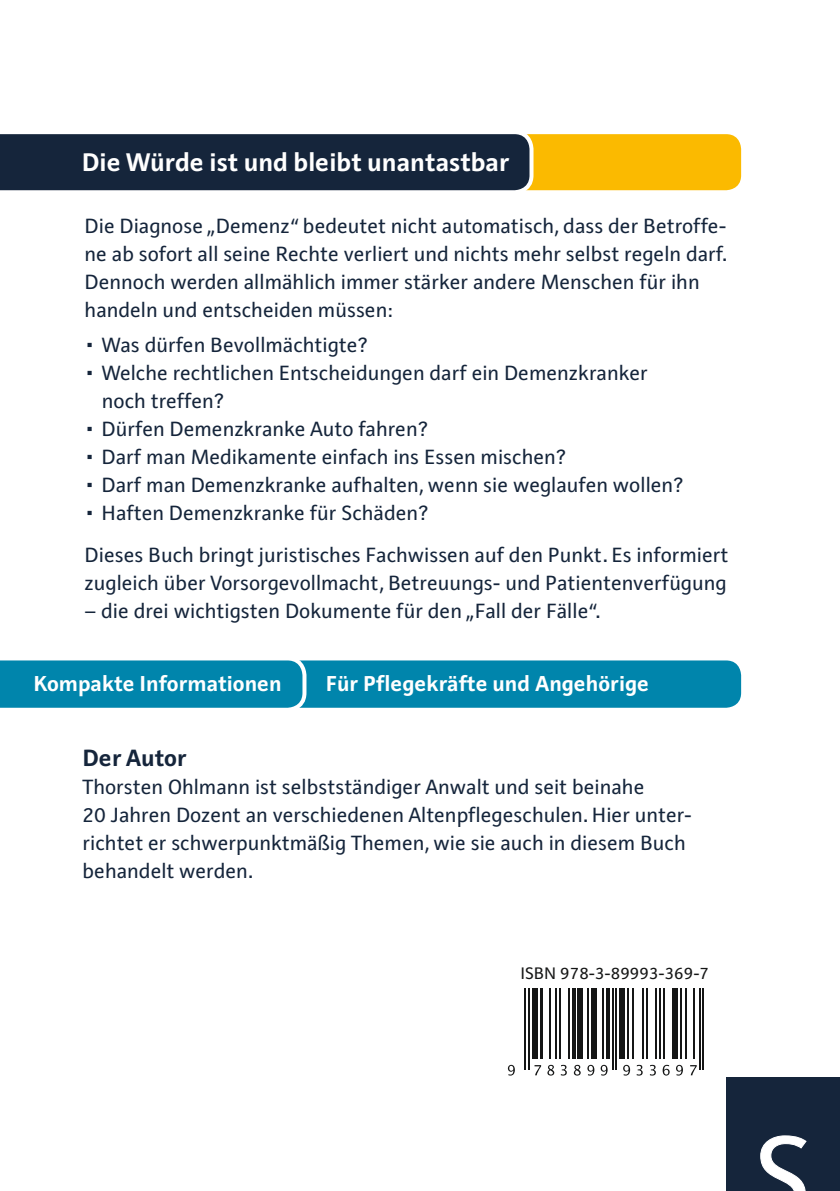
<style>
.page{position:relative;width:840px;height:1191px;background:#fff}
.page>*{position:absolute;margin:0;border:0;box-sizing:border-box;transform-origin:0 0}
.t1{font:700 26px "Raldo RE";color:#fff}
.t2{font:700 24px "Raldo RE";color:#15253b}
.t3{font:700 22px "Raldo RE";color:#fff}
.t4{font:21px/28px "Raldo RE";color:#15253b}
.t5{font:17px "Raldo RE";color:#151616}
</style>
<div class="page">
<div style="left:726px;top:1077px;width:113px;height:114px;background:#15253b"></div>
<div style="left:533px;top:134px;width:209px;height:57px;background:#fbba00"></div>
<div style="left:0;top:134px;width:533px;height:57px;background:#15253b"></div>
<div style="left:0;top:660px;width:742px;height:48px;background:#0085ac"></div>
<svg style="left:760px;top:1135px;width:47px;height:56px"></svg>
<hr style="left:524px;top:988px;width:2px;height:81px;background:#151616">
<hr style="left:528px;top:988px;width:2px;height:81px;background:#151616">
<svg style="left:507px;top:1064px;width:7px;height:11px"></svg>
<hr style="left:531px;top:988px;width:2px;height:71px;background:#151616">
<hr style="left:533px;top:988px;width:2px;height:71px;background:#151616">
<hr style="left:535px;top:988px;width:2px;height:71px;background:#151616">
<hr style="left:539px;top:988px;width:2px;height:71px;background:#151616">
<hr style="left:541px;top:988px;width:2px;height:71px;background:#151616">
<svg style="left:534px;top:1065px;width:7px;height:10px"></svg>
<hr style="left:548px;top:988px;width:2px;height:71px;background:#151616">
<hr style="left:554px;top:988px;width:2px;height:71px;background:#151616">
<svg style="left:547px;top:1064px;width:7px;height:11px"></svg>
<hr style="left:558px;top:988px;width:2px;height:71px;background:#151616">
<hr style="left:567px;top:988px;width:2px;height:71px;background:#151616">
<svg style="left:560px;top:1064px;width:6px;height:11px"></svg>
<hr style="left:571px;top:988px;width:2px;height:71px;background:#151616">
<hr style="left:573px;top:988px;width:2px;height:71px;background:#151616">
<hr style="left:577px;top:988px;width:2px;height:71px;background:#151616">
<hr style="left:579px;top:988px;width:2px;height:71px;background:#151616">
<hr style="left:581px;top:988px;width:2px;height:71px;background:#151616">
<svg style="left:573px;top:1064px;width:7px;height:11px"></svg>
<hr style="left:586px;top:988px;width:2px;height:71px;background:#151616">
<hr style="left:590px;top:988px;width:2px;height:71px;background:#151616">
<hr style="left:592px;top:988px;width:2px;height:71px;background:#151616">
<hr style="left:594px;top:988px;width:2px;height:71px;background:#151616">
<svg style="left:587px;top:1064px;width:7px;height:11px"></svg>
<hr style="left:601px;top:988px;width:2px;height:71px;background:#151616">
<hr style="left:605px;top:988px;width:2px;height:71px;background:#151616">
<hr style="left:607px;top:988px;width:2px;height:71px;background:#151616">
<svg style="left:600px;top:1064px;width:7px;height:11px"></svg>
<hr style="left:611px;top:988px;width:2px;height:81px;background:#151616">
<hr style="left:615px;top:988px;width:2px;height:81px;background:#151616">
<hr style="left:618px;top:988px;width:2px;height:71px;background:#151616">
<hr style="left:620px;top:988px;width:2px;height:71px;background:#151616">
<hr style="left:622px;top:988px;width:2px;height:71px;background:#151616">
<hr style="left:626px;top:988px;width:2px;height:71px;background:#151616">
<svg style="left:623px;top:1064px;width:6px;height:11px"></svg>
<hr style="left:632px;top:988px;width:2px;height:71px;background:#151616">
<hr style="left:641px;top:988px;width:2px;height:71px;background:#151616">
<svg style="left:636px;top:1064px;width:6px;height:11px"></svg>
<hr style="left:645px;top:988px;width:2px;height:71px;background:#151616">
<hr style="left:654px;top:988px;width:2px;height:71px;background:#151616">
<svg style="left:649px;top:1064px;width:6px;height:11px"></svg>
<hr style="left:658px;top:988px;width:2px;height:71px;background:#151616">
<hr style="left:662px;top:988px;width:2px;height:71px;background:#151616">
<svg style="left:662px;top:1064px;width:7px;height:11px"></svg>
<hr style="left:671px;top:988px;width:2px;height:71px;background:#151616">
<hr style="left:673px;top:988px;width:2px;height:71px;background:#151616">
<hr style="left:675px;top:988px;width:2px;height:71px;background:#151616">
<hr style="left:679px;top:988px;width:2px;height:71px;background:#151616">
<svg style="left:676px;top:1064px;width:6px;height:11px"></svg>
<hr style="left:685px;top:988px;width:2px;height:71px;background:#151616">
<hr style="left:692px;top:988px;width:2px;height:71px;background:#151616">
<svg style="left:690px;top:1065px;width:6px;height:10px"></svg>
<hr style="left:698px;top:988px;width:2px;height:81px;background:#151616">
<hr style="left:702px;top:988px;width:2px;height:81px;background:#151616">
<p class="t1" style="left:82px;top:146px;width:429px">Die Würde ist und bleibt unantastbar</p>
<p class="t4" style="left:85px;top:212px;width:644px">Die Diagnose „Demenz“ bedeutet nicht automatisch, dass der Betroffe&shy;ne ab sofort all seine Rechte verliert und nichts mehr selbst regeln darf.<br>Dennoch werden allmählich immer stärker andere Menschen für ihn handeln und entscheiden müssen:</p>
<p class="t4" style="left:85px;top:331px;width:285px">• Was dürfen Bevollmächtigte?</p>
<p class="t4" style="left:102px;top:359px;width:547px;text-indent:-17px">• Welche rechtlichen Entscheidungen darf ein Demenzkranker noch treffen?</p>
<p class="t4" style="left:85px;top:415px;width:345px">• Dürfen Demenzkranke Auto fahren?</p>
<p class="t4" style="left:85px;top:443px;width:483px">• Darf man Medikamente einfach ins Essen mischen?</p>
<p class="t4" style="left:85px;top:471px;width:600px">• Darf man Demenzkranke aufhalten,wenn sie weglaufen wollen?</p>
<p class="t4" style="left:85px;top:492px;width:645px;line-height:41.6px">• Haften Demenzkranke für Schäden?<br>Dieses Buch bringt juristisches Fachwissen auf den Punkt. Es informiert</p>
<p class="t4" style="left:85px;top:568px;width:643px">zugleich über Vorsorgevollmacht, Betreuungs- und Patientenverfügung</p>
<p class="t4" style="left:85px;top:596px;width:517px">– die drei wichtigsten Dokumente für den „Fall der Fälle“.</p>
<p class="t3" style="left:33px;top:669px;width:250px">Kompakte Informationen</p>
<p class="t3" style="left:325px;top:669px;width:325px">Für Pflegekräfte und Angehörige</p>
<p class="t2" style="left:82px;top:742px;width:106px">Der Autor</p>
<p class="t4" style="left:82px;top:773px;width:610px">Thorsten Ohlmann ist selbstständiger Anwalt und seit beinahe<br>20 Jahren Dozent an verschiedenen Altenpflegeschulen.Hier unter&shy;richtet er schwerpunktmäßig Themen,wie sie auch in diesem Buch behandelt werden.</p>
<p class="t5" style="left:520px;top:963px;width:190px">ISBN 978-3-89993-369-7</p>
</div>
